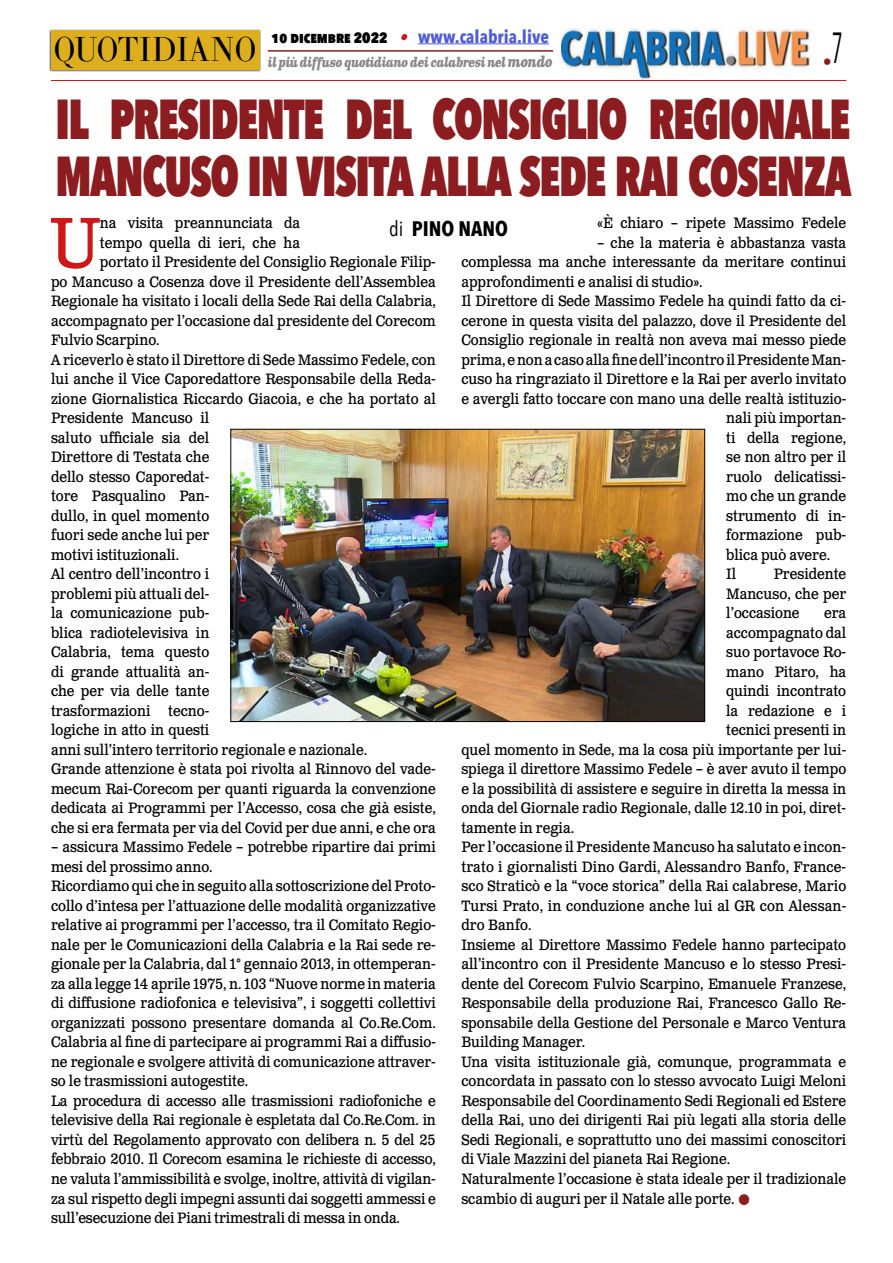
<style>
.page{position:relative;width:893px;height:1263px;background:#fff}
.page>*{position:absolute;margin:0;border:0;box-sizing:border-box;transform-origin:0 0}
.t1{font:71.25px "Clarendon Text Pro";color:#cd1719;scale:.9 1}
.t2{font:800 56.1px/57px "Avenir Next Condensed";letter-spacing:-.03em;color:#8b1c1f;scale:.8 1}
.t3{font:34.2px "LTC Bodoni 175 Pro";color:#000;scale:.88 1}
.t4{font:700 21px "Avenir Next Condensed";color:#000}
.t5{font:700 18px "Avenir Next Condensed";color:#4f5cd6}
.t6{font:18px "Avenir Next Condensed";color:#8b1c1f}
.t7{font:15px/19.5px "Clarendon Text Pro";color:#000;scale:.9 1}
.t8{font:italic 700 13.5px "Clarendon Text Pro";letter-spacing:-.05em;color:#878787;scale:.79 1}
.s1{font-weight:800;font-size:15px;color:#000}
.s2{font-family:"Clarendon Text Pro";font-style:italic;font-size:16.5px;color:#ca181a}
.s3{font-size:15px}
.s4{font-weight:400}
</style>
<div class="page">
<img style="left:561px;top:28px;width:251px;height:52px">
<hr style="left:51px;top:80px;width:795px;height:1px;background:#cd1719">
<div style="left:49px;top:29px;width:212px;height:43px;background:#000;opacity:.75"></div>
<div style="left:51px;top:31px;width:208px;height:39px;background:#ddae1e"></div>
<hr style="left:418px;top:43px;width:131px;height:1px;background:#4f5cd6">
<hr style="left:268px;top:50px;width:285px;height:2px;background:#8b1c1f">
<img style="left:233px;top:431px;width:470px;height:289px">
<div style="left:231px;top:429px;width:474px;height:293px;border:1px solid #000"></div>
<h3 class="t3" style="left:54px;top:27px;width:232px">QUOTIDIANO</h3>
<p class="t5" style="left:272px;top:25px;width:279px"><span class="s1">10 dicembre 2022</span> <span class="s2">•</span> www.calabria.live</p>
<p class="t8" style="left:268px;top:53px;width:362px">il più diffuso quotidiano dei calabresi nel <span class="s3">mondo</span></p>
<p class="t6" style="left:823px;top:46px;width:22px">•<sup>7</sup></p>
<h2 class="t2" style="left:55px;top:90px;width:996px">IL PRESIDENTE DEL CONSIGLIO REGIONALE<br>MANCUSO IN VISITA ALLA SEDE RAI COSENZA</h2>
<h3 class="t4" style="left:389px;top:216px;width:121px"><span class="s4">di</span> PINO NANO</h3>
<p class="t7" style="left:597px;top:214px;width:278px">«È chiaro – ripete Massimo Fedele</p>
<p class="t7" style="left:597px;top:234px;width:278px">– che la materia è abbastanza vasta</p>
<p class="t7" style="left:461px;top:253px;width:429px">complessa ma anche interessante da meritare continui</p>
<p class="t7" style="left:461px;top:273px;width:270px">approfondimenti e analisi di studio».</p>
<p class="t7" style="left:461px;top:292px;width:429px">Il Direttore di Sede Massimo Fedele ha quindi fatto da ci-</p>
<p class="t7" style="left:461px;top:312px;width:429px">cerone in questa visita del palazzo, dove il Presidente del</p>
<p class="t7" style="left:461px;top:331px;width:429px">Consiglio regionale in realtà non aveva mai messo piede</p>
<p class="t7" style="left:461px;top:351px;width:429px">prima, e non a caso alla fine dell’incontro il Presidente Man-</p>
<p class="t7" style="left:461px;top:370px;width:429px">cuso ha ringraziato il Direttore e la Rai per averlo invitato</p>
<p class="t7" style="left:461px;top:390px;width:429px">e avergli fatto toccare con mano una delle realtà istituzio-</p>
<p class="t7" style="left:726px;top:409px;width:135px">nali più importan-</p>
<p class="t7" style="left:726px;top:429px;width:135px">ti della regione,</p>
<p class="t7" style="left:726px;top:448px;width:135px">se non altro per il</p>
<p class="t7" style="left:726px;top:468px;width:135px">ruolo delicatissi-</p>
<p class="t7" style="left:726px;top:487px;width:135px">mo che un grande</p>
<p class="t7" style="left:726px;top:507px;width:135px">strumento di in-</p>
<p class="t7" style="left:726px;top:526px;width:135px">formazione pub-</p>
<p class="t7" style="left:726px;top:546px;width:117px">blica può avere.</p>
<p class="t7" style="left:726px;top:565px;width:13px">Il</p>
<h1 class="t1" style="left:51px;top:200px;width:56px">U</h1>
<p class="t7" style="left:100px;top:214px;width:224px">na visita preannunciata da</p>
<p class="t7" style="left:100px;top:234px;width:224px">tempo quella di ieri, che ha</p>
<p class="t7" style="left:100px;top:253px;width:375px">portato il Presidente del Consiglio Regionale Filip-</p>
<p class="t7" style="left:51px;top:273px;width:429px">po Mancuso a Cosenza dove il Presidente dell’Assemblea</p>
<p class="t7" style="left:51px;top:292px;width:429px">Regionale ha visitato i locali della Sede Rai della Calabria,</p>
<p class="t7" style="left:51px;top:312px;width:429px">accompagnato per l’occasione dal presidente del Corecom</p>
<p class="t7" style="left:51px;top:331px;width:122px">Fulvio Scarpino.</p>
<p class="t7" style="left:51px;top:351px;width:429px">A riceverlo è stato il Direttore di Sede Massimo Fedele, con</p>
<p class="t7" style="left:51px;top:370px;width:429px">lui anche il Vice Caporedattore Responsabile della Reda-</p>
<p class="t7" style="left:51px;top:390px;width:429px">zione Giornalistica Riccardo Giacoia, e che ha portato al</p>
<p class="t7" style="left:51px;top:409px;width:177px">Presidente Mancuso il</p>
<p class="t7" style="left:51px;top:429px;width:177px">saluto ufficiale sia del</p>
<p class="t7" style="left:51px;top:448px;width:177px">Direttore di Testata che</p>
<p class="t7" style="left:51px;top:468px;width:177px">dello stesso Caporedat-</p>
<p class="t7" style="left:51px;top:487px;width:177px">tore Pasqualino Pan-</p>
<p class="t7" style="left:51px;top:507px;width:177px">dullo, in quel momento</p>
<p class="t7" style="left:51px;top:526px;width:177px">fuori sede anche lui per</p>
<p class="t7" style="left:51px;top:546px;width:144px">motivi istituzionali.</p>
<p class="t7" style="left:51px;top:565px;width:177px">Al centro dell’incontro i</p>
<p class="t7" style="left:51px;top:585px;width:177px">problemi più attuali del-</p>
<p class="t7" style="left:51px;top:604px;width:177px">la comunicazione pub-</p>
<p class="t7" style="left:51px;top:624px;width:177px">blica radiotelevisiva in</p>
<p class="t7" style="left:51px;top:643px;width:177px">Calabria, tema questo</p>
<p class="t7" style="left:51px;top:663px;width:177px">di grande attualità an-</p>
<p class="t7" style="left:51px;top:682px;width:177px">che per via delle tante</p>
<p class="t7" style="left:51px;top:702px;width:177px">trasformazioni tecno-</p>
<p class="t7" style="left:51px;top:721px;width:177px">logiche in atto in questi</p>
<p class="t7" style="left:51px;top:741px;width:353px">anni sull’intero territorio regionale e nazionale.</p>
<p class="t7" style="left:51px;top:760px;width:429px">Grande attenzione è stata poi rivolta al Rinnovo del vade-</p>
<p class="t7" style="left:51px;top:780px;width:429px">mecum Rai-Corecom per quanti riguarda la convenzione</p>
<p class="t7" style="left:51px;top:799px;width:429px">dedicata ai Programmi per l’Accesso, cosa che già esiste,</p>
<p class="t7" style="left:51px;top:819px;width:429px">che si era fermata per via del Covid per due anni, e che ora</p>
<p class="t7" style="left:51px;top:838px;width:429px">– assicura Massimo Fedele – potrebbe ripartire dai primi mesi del prossimo anno.<br>Ricordiamo qui che in seguito alla sottoscrizione del Proto&shy;collo d’intesa per l’attuazione delle modalità organizzative relative ai programmi per l’accesso, tra il Comitato Regio&shy;nale per le Comunicazioni della Calabria e la Rai sede re&shy;gionale per la Calabria, dal 1° gennaio 2013, in ottemperan&shy;za alla legge 14 aprile 1975, n. 103 “Nuove norme in materia di diffusione radiofonica e televisiva”, i soggetti collettivi organizzati possono presentare domanda al Co.Re.Com.<br>Calabria al fine di partecipare ai programmi Rai a diffusio&shy;ne regionale e svolgere attività di comunicazione attraver&shy;so le trasmissioni autogestite.<br>La procedura di accesso alle trasmissioni radiofoniche e televisive della Rai regionale è espletata dal Co.Re.Com. in virtù del Regolamento approvato con delibera n. 5 del 25 febbraio 2010. Il Corecom esamina le richieste di accesso, ne valuta l’ammissibilità e svolge, inoltre, attività di vigilan&shy;za sul rispetto degli impegni assunti dai soggetti ammessi e sull’esecuzione dei Piani trimestrali di messa in onda.</p>
<p class="t7" style="left:726px;top:565px;width:135px;text-align:justify;text-indent:48px">Presidente Mancuso, che per l’occasione</p>
<p class="t7" style="left:824px;top:604px;width:26px">era</p>
<p class="t7" style="left:726px;top:624px;width:135px">accompagnato dal</p>
<p class="t7" style="left:726px;top:643px;width:135px">suo portavoce Ro-</p>
<p class="t7" style="left:726px;top:663px;width:135px">mano Pitaro, ha</p>
<p class="t7" style="left:726px;top:682px;width:135px">quindi incontrato</p>
<p class="t7" style="left:726px;top:702px;width:135px">la redazione e i</p>
<p class="t7" style="left:726px;top:721px;width:135px">tecnici presenti in</p>
<p class="t7" style="left:461px;top:741px;width:429px">quel momento in Sede, ma la cosa più importante per lui-</p>
<p class="t7" style="left:461px;top:760px;width:429px">spiega il direttore Massimo Fedele – è aver avuto il tempo</p>
<p class="t7" style="left:461px;top:780px;width:429px">e la possibilità di assistere e seguire in diretta la messa in</p>
<p class="t7" style="left:461px;top:799px;width:429px">onda del Giornale radio Regionale, dalle 12.10 in poi, diret-</p>
<p class="t7" style="left:461px;top:819px;width:127px">tamente in regia.</p>
<p class="t7" style="left:461px;top:838px;width:429px">Per l’occasione il Presidente Mancuso ha salutato e incon-</p>
<p class="t7" style="left:461px;top:858px;width:429px">trato i giornalisti Dino Gardi, Alessandro Banfo, France-</p>
<p class="t7" style="left:461px;top:877px;width:429px">sco Straticò e la “voce storica” della Rai calabrese, Mario</p>
<p class="t7" style="left:461px;top:897px;width:429px">Tursi Prato, in conduzione anche lui al GR con Alessan-</p>
<p class="t7" style="left:461px;top:916px;width:80px">dro Banfo.</p>
<p class="t7" style="left:461px;top:936px;width:429px">Insieme al Direttore Massimo Fedele hanno partecipato</p>
<p class="t7" style="left:461px;top:955px;width:429px">all’incontro con il Presidente Mancuso e lo stesso Presi-</p>
<p class="t7" style="left:461px;top:975px;width:429px">dente del Corecom Fulvio Scarpino, Emanuele Franzese,</p>
<p class="t7" style="left:461px;top:994px;width:429px">Responsabile della produzione Rai, Francesco Gallo Re-</p>
<p class="t7" style="left:461px;top:1014px;width:429px">sponsabile della Gestione del Personale e Marco Ventura</p>
<p class="t7" style="left:461px;top:1033px;width:139px">Building Manager.</p>
<p class="t7" style="left:461px;top:1053px;width:429px">Una visita istituzionale già, comunque, programmata e</p>
<p class="t7" style="left:461px;top:1072px;width:429px">concordata in passato con lo stesso avvocato Luigi Meloni</p>
<p class="t7" style="left:461px;top:1092px;width:429px">Responsabile del Coordinamento Sedi Regionali ed Estere</p>
<p class="t7" style="left:461px;top:1111px;width:429px">della Rai, uno dei dirigenti Rai più legati alla storia delle</p>
<p class="t7" style="left:461px;top:1131px;width:429px">Sedi Regionali, e soprattutto uno dei massimi conoscitori</p>
<p class="t7" style="left:461px;top:1150px;width:300px">di Viale Mazzini del pianeta Rai Regione.</p>
<p class="t7" style="left:461px;top:1170px;width:429px">Naturalmente l’occasione è stata ideale per il tradizionale</p>
<p class="t7" style="left:461px;top:1189px;width:305px">scambio di auguri per il Natale alle porte.</p>
</div>
